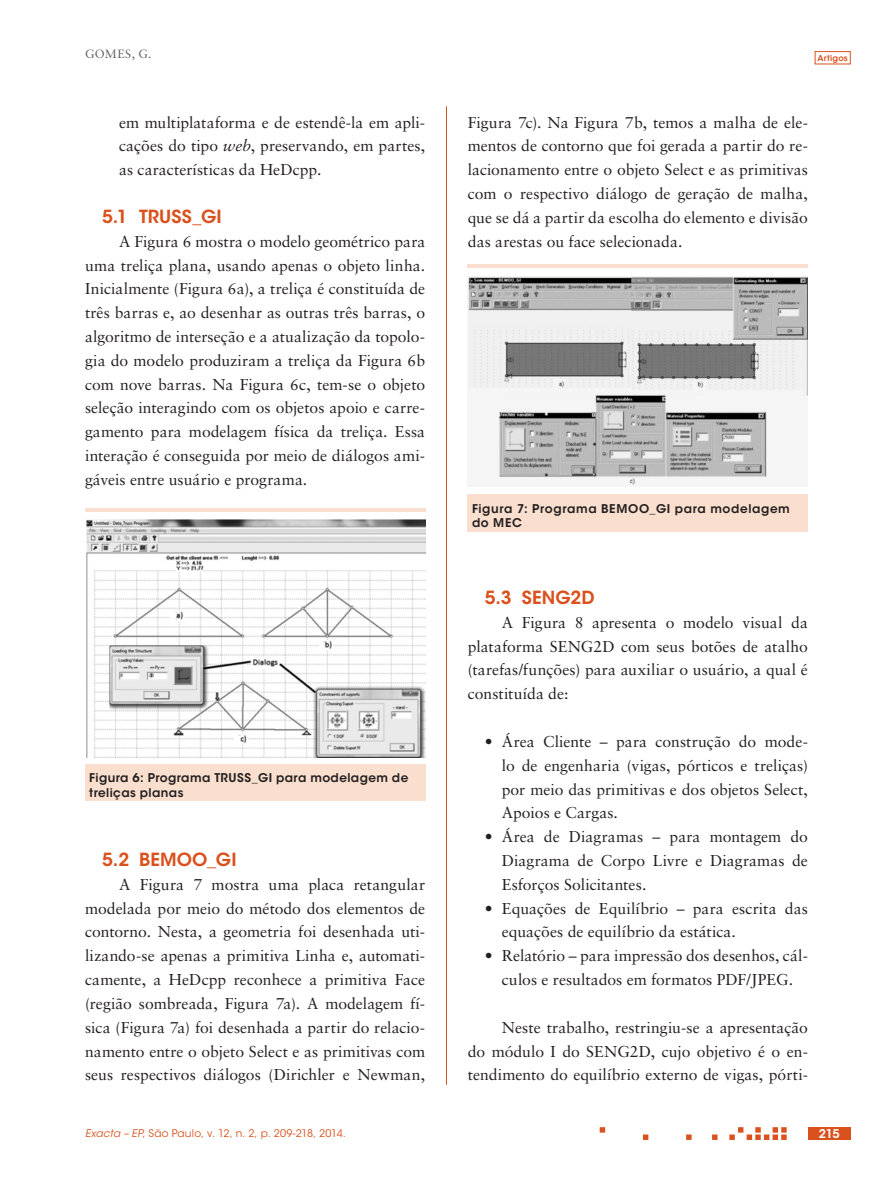
<style>
.page{position:relative;width:893px;height:1191px;background:#fff}
.page>*{position:absolute;margin:0;border:0;box-sizing:border-box;transform-origin:0 0}
.ex_Subtitulo_2{font:600 18px "ITC Avant Garde Std";letter-spacing:.01em;color:#da511d}
.ex_Normal{font:15.75px/23.9px "Sabon LT Std";letter-spacing:.005em;color:#231f20;text-align:justify}
.ex_Normal_-_bolinha{font:15.75px/23.9px "Sabon LT Std";letter-spacing:.005em;color:#231f20;text-align:justify}
.ex_Tabela_-_titulo{font:600 12px/14.4px "ITC Avant Garde Std";letter-spacing:.035em;color:#231f20}
.ex_Tabela_-_titulo-2{font:600 12px/14.4px "ITC Avant Garde Std";letter-spacing:.055em;color:#231f20}
.t1{font:12px "Sabon LT Std";letter-spacing:.04em;color:#636366}
.t2{font:600 12px "ITC Avant Garde Std";color:#fff}
.t3{font:10.5px "ITC Avant Garde Std";letter-spacing:.02em;color:#da511d}
.t4{font:600 8.25px "ITC Avant Garde Std";letter-spacing:.025em;color:#da511d}
.s1{font-style:italic}
</style>
<div class="page">
<hr style="left:446px;top:106px;width:1px;height:978px;background:#da511d">
<svg style="left:600px;top:1127px;width:187px;height:13px"></svg>
<div style="left:815px;top:51px;width:35px;height:13px;border:1px solid #da511d"></div>
<div style="left:808px;top:1127px;width:42px;height:13px;background:#da511d"></div>
<div style="left:85px;top:508px;width:340px;height:293px;background:#fadfce"></div>
<div style="left:85px;top:512px;width:340px;height:251px;background:#fff"></div>
<img style="left:86px;top:519px;width:339px;height:238px">
<div style="left:468px;top:264px;width:340px;height:267px;background:#fadfce"></div>
<div style="left:468px;top:268px;width:340px;height:226px;background:#fff"></div>
<img style="left:468px;top:276px;width:340px;height:211px">
<p class="t1" style="left:85px;top:46px;width:68px">GOMES, G.</p>
<p class="ex_Normal_-_bolinha" style="left:119px;top:110px;width:308px">em multiplataforma e de estendê-la em apli&shy;cações do tipo <span class="s1">web</span>, preservando, em partes, as características da HeDcpp.</p>
<p class="ex_Subtitulo_2" style="left:102px;top:205px;width:121px">5.1 TRUSS_GI</p>
<p class="ex_Normal" style="left:85px;top:229px;width:342px;text-indent:34px">A Figura 6 mostra o modelo geométrico para uma treliça plana, usando apenas o objeto linha.<br>Inicialmente (Figura 6a), a treliça é constituída de três barras e, ao desenhar as outras três barras, o algoritmo de interseção e a atualização da topolo&shy;gia do modelo produziram a treliça da Figura 6b com nove barras. Na Figura 6c, tem-se o objeto seleção interagindo com os objetos apoio e carre&shy;gamento para modelagem física da treliça. Essa interação é conseguida por meio de diálogos ami&shy;gáveis entre usuário e programa.</p>
<p class="ex_Tabela_-_titulo" style="left:89px;top:770px;width:321px">Figura 6: Programa TRUSS_GI para modelagem de treliças planas</p>
<p class="ex_Subtitulo_2" style="left:102px;top:848px;width:136px">5.2 BEMOO_GI</p>
<p class="ex_Normal" style="left:85px;top:872px;width:342px;text-indent:34px">A Figura 7 mostra uma placa retangular modelada por meio do método dos elementos de contorno. Nesta, a geometria foi desenhada uti&shy;lizando-se apenas a primitiva Linha e, automati&shy;camente, a HeDcpp reconhece a primitiva Face (região sombreada, Figura 7a). A modelagem fí&shy;sica (Figura 7a) foi desenhada a partir do relacio&shy;namento entre o objeto Select e as primitivas com seus respectivos diálogos (Dirichler e Newman,</p>
<p class="t4" style="left:817px;top:53px;width:32px">Artigos</p>
<p class="ex_Normal" style="left:468px;top:110px;width:342px">Figura 7c). Na Figura 7b, temos a malha de ele&shy;mentos de contorno que foi gerada a partir do re&shy;lacionamento entre o objeto Select e as primitivas com o respectivo diálogo de geração de malha, que se dá a partir da escolha do elemento e divisão das arestas ou face selecionada.</p>
<p class="ex_Tabela_-_titulo-2" style="left:472px;top:501px;width:319px">Figura 7: Programa BEMOO_GI para modelagem do MEC</p>
<p class="ex_Subtitulo_2" style="left:485px;top:586px;width:112px">5.3 SENG2D</p>
<p class="ex_Normal" style="left:468px;top:610px;width:342px;text-indent:34px">A Figura 8 apresenta o modelo visual da plataforma SENG2D com seus botões de atalho (tarefas/funções) para auxiliar o usuário, a qual é constituída de:</p>
<p class="ex_Normal_-_bolinha" style="left:502px;top:729px;width:308px;text-indent:-17px">• Área Cliente – para construção do mode&shy;lo de engenharia (vigas, pórticos e treliças) por meio das primitivas e dos objetos Select, Apoios e Cargas.</p>
<p class="ex_Normal_-_bolinha" style="left:502px;top:824px;width:308px;text-indent:-17px">• Área de Diagramas – para montagem do Diagrama de Corpo Livre e Diagramas de Esforços Solicitantes.</p>
<p class="ex_Normal_-_bolinha" style="left:502px;top:896px;width:308px;text-indent:-17px">• Equações de Equilíbrio – para escrita das equações de equilíbrio da estática.</p>
<p class="ex_Normal_-_bolinha" style="left:485px;top:943px;width:325px;text-align:center">• Relatório – para impressão dos desenhos, cál&shy;culos e resultados em formatos PDF/JPEG.</p>
<p class="ex_Normal" style="left:468px;top:1015px;width:342px;text-indent:34px">Neste trabalho, restringiu-se a apresentação do módulo I do SENG2D, cujo objetivo é o en&shy;tendimento do equilíbrio externo de vigas, pórti-</p>
<p class="t3" style="left:85px;top:1127px;width:262px"><span class="s1">Exacta – EP</span>, São Paulo, v. 12, n. 2, p. 209-218, 2014.</p>
<p class="t2" style="left:819px;top:1126px;width:22px">215</p>
</div>
